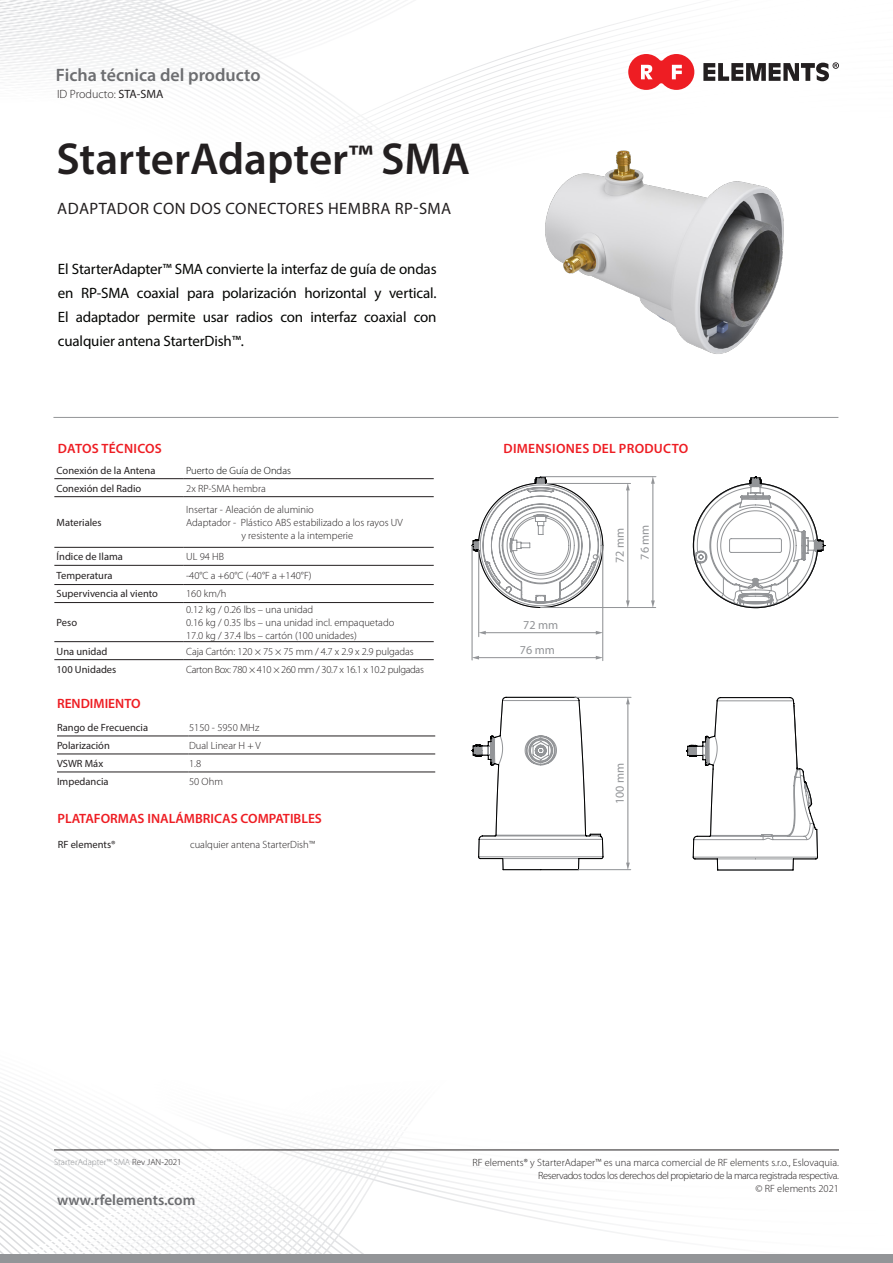
<style>
.page{position:relative;width:893px;height:1263px;background:#fff}
.page>*{position:absolute;margin:0;border:0;box-sizing:border-box;transform-origin:0 0}
.t1{font:600 45px "Myriad Pro";color:#231f20}
.t2{font:600 18px "Myriad Pro";color:#6c6d70}
.t3{font:16.5px "Myriad Pro";letter-spacing:.03em;color:#231f20}
.t4{font:15px/24px "Myriad Pro";letter-spacing:-.01em;color:#040503;text-align:justify}
.t5{font:600 15px "Myriad Pro";color:#6c6d70}
.t6{font:600 13.5px "Myriad Pro";color:#ee1d23}
.t7{font:600 13.5px "Myriad Pro";letter-spacing:.02em;color:#ee1d23}
.t8{font:12.15px/24.9px "Myriad Pro";color:#929497}
.t9{font:300 12px "Myriad Pro";color:#231f20}
.t10{font:300 10.5px/12.6px "Myriad Pro";color:#231f20;text-align:right}
.t11{font:10.5px "Myriad Pro";color:#231f20}
.t12{font:300 10.5px "Myriad Pro";letter-spacing:-.03em;color:#231f20}
.t13{font:300 10.5px "Myriad Pro";color:#040503}
.t14{font:300 9px "Myriad Pro";color:#939598}
.s1{font-weight:400}
.s2{font-size:33.15px}
.s3{color:#231f20}
</style>
<div class="page">
<svg style="left:0;top:1086px;width:70px;height:169px"></svg>
<svg style="left:70px;top:1110px;width:823px;height:145px"></svg>
<svg style="left:72px;top:1110px;width:821px;height:141px"></svg>
<svg style="left:74px;top:1110px;width:819px;height:128px"></svg>
<svg style="left:75px;top:1110px;width:818px;height:117px"></svg>
<svg style="left:77px;top:1110px;width:812px;height:111px"></svg>
<svg style="left:79px;top:1110px;width:802px;height:106px"></svg>
<svg style="left:81px;top:1110px;width:792px;height:100px"></svg>
<svg style="left:83px;top:1110px;width:781px;height:95px"></svg>
<svg style="left:85px;top:1110px;width:771px;height:89px"></svg>
<svg style="left:87px;top:1110px;width:761px;height:84px"></svg>
<svg style="left:89px;top:1110px;width:750px;height:78px"></svg>
<svg style="left:91px;top:1110px;width:740px;height:73px"></svg>
<svg style="left:0;top:40px;width:199px;height:46px"></svg>
<svg style="left:272px;top:89px;width:295px;height:54px"></svg>
<svg style="left:628px;top:54px;width:66px;height:36px"></svg>
<svg style="left:703px;top:62px;width:136px;height:19px"></svg>
<hr style="left:54px;top:1150px;width:785px;height:1px;background:#231f20">
<div style="left:0;top:1255px;width:893px;height:8px;background:#939598"></div>
<hr style="left:54px;top:478px;width:129px;height:1px;background:#231f20">
<hr style="left:183px;top:478px;width:251px;height:1px;background:#231f20">
<hr style="left:54px;top:496px;width:129px;height:1px;background:#231f20">
<hr style="left:183px;top:496px;width:251px;height:1px;background:#231f20">
<hr style="left:54px;top:547px;width:129px;height:1px;background:#231f20">
<hr style="left:183px;top:547px;width:251px;height:1px;background:#231f20">
<hr style="left:54px;top:565px;width:129px;height:1px;background:#231f20">
<hr style="left:183px;top:565px;width:251px;height:1px;background:#231f20">
<hr style="left:54px;top:584px;width:129px;height:1px;background:#231f20">
<hr style="left:183px;top:584px;width:251px;height:1px;background:#231f20">
<hr style="left:54px;top:602px;width:129px;height:1px;background:#231f20">
<hr style="left:183px;top:602px;width:251px;height:1px;background:#231f20">
<hr style="left:54px;top:641px;width:129px;height:1px;background:#231f20">
<hr style="left:183px;top:641px;width:251px;height:1px;background:#231f20">
<hr style="left:54px;top:659px;width:129px;height:1px;background:#231f20">
<hr style="left:183px;top:659px;width:251px;height:1px;background:#231f20">
<hr style="left:53px;top:417px;width:785px;height:1px;background:#939598">
<img style="left:495px;top:108px;width:289px;height:246px">
<hr style="left:57px;top:736px;width:131px;height:1px;background:#231f20">
<hr style="left:188px;top:736px;width:247px;height:1px;background:#231f20">
<hr style="left:57px;top:754px;width:131px;height:1px;background:#231f20">
<hr style="left:188px;top:754px;width:247px;height:1px;background:#231f20">
<hr style="left:57px;top:772px;width:131px;height:1px;background:#231f20">
<hr style="left:188px;top:772px;width:247px;height:1px;background:#231f20">
<svg style="left:471px;top:697px;width:133px;height:173px"></svg>
<svg style="left:693px;top:476px;width:132px;height:132px"></svg>
<svg style="left:686px;top:697px;width:132px;height:174px"></svg>
<svg style="left:471px;top:476px;width:132px;height:132px"></svg>
<hr style="left:602px;top:545px;width:1px;height:116px;background:#939598">
<hr style="left:472px;top:545px;width:1px;height:115px;background:#939598">
<hr style="left:484px;top:632px;width:113px;height:1px;background:#939598">
<svg style="left:596px;top:631px;width:7px;height:4px"></svg>
<svg style="left:479px;top:631px;width:7px;height:4px"></svg>
<hr style="left:478px;top:657px;width:119px;height:1px;background:#939598">
<svg style="left:596px;top:656px;width:7px;height:3px"></svg>
<svg style="left:472px;top:656px;width:7px;height:3px"></svg>
<hr style="left:478px;top:550px;width:1px;height:87px;background:#939598">
<hr style="left:628px;top:489px;width:1px;height:113px;background:#939598">
<svg style="left:626px;top:600px;width:4px;height:7px"></svg>
<svg style="left:626px;top:484px;width:4px;height:6px"></svg>
<hr style="left:541px;top:607px;width:115px;height:1px;background:#939598">
<hr style="left:541px;top:476px;width:115px;height:1px;background:#939598">
<hr style="left:546px;top:483px;width:85px;height:1px;background:#939598">
<hr style="left:653px;top:482px;width:1px;height:120px;background:#939598">
<svg style="left:651px;top:600px;width:4px;height:7px"></svg>
<svg style="left:651px;top:477px;width:4px;height:7px"></svg>
<hr style="left:578px;top:869px;width:53px;height:1px;background:#939598">
<hr style="left:575px;top:697px;width:56px;height:1px;background:#939598">
<hr style="left:628px;top:703px;width:1px;height:161px;background:#939598">
<svg style="left:626px;top:863px;width:4px;height:7px"></svg>
<svg style="left:626px;top:697px;width:4px;height:7px"></svg>
<h2 class="t2" style="left:56px;top:63px;width:206px">Ficha técnica del producto</h2>
<p class="t9" style="left:57px;top:88px;width:108px">ID Producto: <span class="s1">STA-SMA</span></p>
<p class="t1" style="left:56px;top:130px;width:415px">StarterAdapter<span class="s2">™</span> SMA</p>
<p class="t3" style="left:57px;top:198px;width:396px">ADAPTADOR CON DOS CONECTORES HEMBRA RP-SMA</p>
<p class="t4" style="left:58px;top:256px;width:380px">El StarterAdapter™ SMA convierte la interfaz de guía de ondas en RP-SMA coaxial para polarización horizontal y vertical.<br>El adaptador permite usar radios con interfaz coaxial con cualquier antena StarterDish™.</p>
<p class="t7" style="left:58px;top:440px;width:105px">DATOS TÉCNICOS</p>
<p class="t7" style="left:503px;top:440px;width:186px">DIMENSIONES DEL PRODUCTO</p>
<p class="t11" style="left:57px;top:464px;width:100px">Conexión de la Antena</p>
<p class="t13" style="left:186px;top:464px;width:106px">Puerto de Guía de Ondas</p>
<p class="t11" style="left:57px;top:482px;width:86px">Conexión del Radio</p>
<p class="t10" style="left:186px;top:482px;width:81px">2x RP-SMA hembra</p>
<p class="t11" style="left:57px;top:516px;width:47px">Materiales</p>
<p class="t10" style="left:186px;top:504px;width:129px">Insertar - Aleación de aluminio</p>
<p class="t10" style="left:186px;top:516px;width:218px">Adaptador - Plástico ABS estabilizado a los rayos UV</p>
<p class="t10" style="left:241px;top:529px;width:113px">y resistente a la intemperie</p>
<p class="t11" style="left:57px;top:550px;width:68px">Índice de Ilama</p>
<p class="t10" style="left:186px;top:551px;width:40px">UL 94 HB</p>
<p class="t11" style="left:57px;top:569px;width:57px">Temperatura</p>
<p class="t10" style="left:186px;top:569px;width:127px">-40°C a +60°C (-40°F a +140°F)</p>
<p class="t11" style="left:57px;top:587px;width:103px">Supervivencia al viento</p>
<p class="t10" style="left:186px;top:588px;width:42px">160 km/h</p>
<p class="t11" style="left:57px;top:616px;width:22px">Peso</p>
<p class="t10" style="left:186px;top:604px;width:129px">0.12 kg / 0.26 lbs – una unidad</p>
<p class="t10" style="left:186px;top:616px;width:210px">0.16 kg / 0.35 lbs – una unidad incl. empaquetado</p>
<p class="t10" style="left:186px;top:629px;width:172px">17.0 kg / 37.4 lbs – cartón (100 unidades)</p>
<p class="t11" style="left:57px;top:645px;width:52px">Una unidad</p>
<p class="t10" style="left:186px;top:645px;width:229px">Caja Cartón: 120 × 75 × 75 mm / 4.7 x 2.9 x 2.9 pulgadas</p>
<p class="t11" style="left:57px;top:663px;width:61px">100 Unidades</p>
<p class="t12" style="left:186px;top:663px;width:239px">Carton Box: 780 × 410 × 260 mm / 30.7 x 16.1 x 10.2 pulgadas</p>
<p class="t6" style="left:57px;top:695px;width:85px">RENDIMIENTO</p>
<p class="t11" style="left:57px;top:721px;width:93px">Rango de Frecuencia</p>
<p class="t10" style="left:189px;top:721px;width:72px">5150 - 5950 MHz</p>
<p class="t11" style="left:57px;top:739px;width:54px">Polarización</p>
<p class="t10" style="left:189px;top:739px;width:73px">Dual Linear H + V</p>
<p class="t11" style="left:57px;top:757px;width:48px">VSWR Máx</p>
<p class="t10" style="left:189px;top:757px;width:14px">1.8</p>
<p class="t11" style="left:57px;top:775px;width:53px">Impedancia</p>
<p class="t10" style="left:189px;top:775px;width:35px">50 Ohm</p>
<p class="t6" style="left:57px;top:809px;width:266px">PLATAFORMAS INALÁMBRICAS COMPATIBLES</p>
<p class="t11" style="left:58px;top:838px;width:59px">RF elements®</p>
<p class="t10" style="left:190px;top:838px;width:127px">cualquier antena StarterDish™</p>
<p class="t8" style="left:520px;top:612px;width:40px">72 mm<br>76 mm</p>
<p class="t8" style="left:607px;top:563px;width:40px;rotate:-90deg">72 mm<br>76 mm</p>
<p class="t8" style="left:607px;top:804px;width:43px;rotate:-90deg">100 mm</p>
<p class="t14" style="left:54px;top:1157px;width:129px">StarterAdapter™ SMA <span class="s3">Rev JAN-2021</span></p>
<h3 class="t5" style="left:57px;top:1190px;width:140px">www.rfelements.com</h3>
<p class="t10" style="left:472px;top:1157px;width:368px">RF elements® y StarterAdaper™ es una marca comercial de RF elements s.r.o., Eslovaquia.<br>Reservados todos los derechos del propietario de la marca registrada respectiva.<br>© RF elements 2021</p>
</div>
